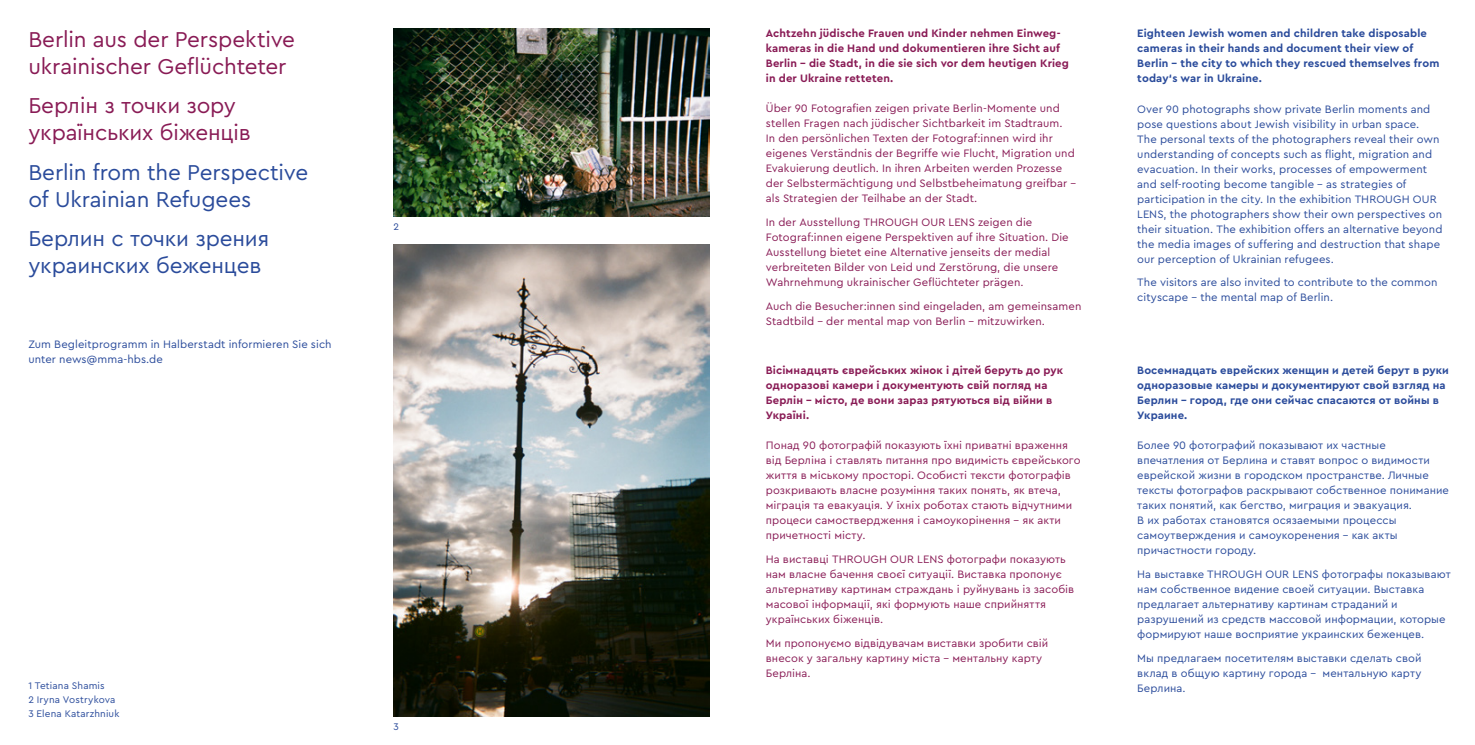
<style>
.page{position:relative;width:1475px;height:745px;background:#fff}
.page>*{position:absolute;margin:0;border:0;box-sizing:border-box;transform-origin:0 0}
.t1{font:22.5px/27px "Cera Pro";letter-spacing:-.01em;color:#891b55}
.t2{font:22.5px/27px "Cera Pro";letter-spacing:-.01em;color:#2a4b9b}
.t3{font:11.25px/15px "Cera Pro";letter-spacing:.005em;color:#2a4b9b}
.t4{font:11.25px/15px "Cera Pro";letter-spacing:.005em;color:#891b55}
.t5{font:700 11.25px/15px "Cera Pro";letter-spacing:.01em;color:#891b55}
.t6{font:700 11.25px/15px "Cera Pro";letter-spacing:.01em;color:#2a4b9b}
.t7{font:10px/13.8px "Cera Pro";letter-spacing:.015em;color:#2a4b9b}
</style>
<div class="page">
<img style="left:393px;top:28px;width:316px;height:188px">
<img style="left:393px;top:245px;width:316px;height:471px">
<h1 class="t1" style="left:28px;top:24px;width:268px">Berlin aus der Perspektive ukrainischer Geflüchteter</h1>
<h1 class="t1" style="left:28px;top:91px;width:224px">Берлін з точки зору українських біженців</h1>
<h1 class="t2" style="left:28px;top:158px;width:281px">Berlin from the Perspective of Ukrainian Refugees</h1>
<h1 class="t2" style="left:28px;top:224px;width:242px">Берлин с точки зрения украинских беженцев</h1>
<p class="t3" style="left:28px;top:336px;width:305px">Zum Begleitprogramm in Halberstadt informieren Sie sich unter news@mma-hbs.de</p>
<p class="t7" style="left:393px;top:219px;width:7px">2</p>
<p class="t7" style="left:28px;top:678px;width:92px">1 Tetiana Shamis<br>2 Iryna Vostrykova<br>3 Elena Katarzhniuk</p>
<p class="t7" style="left:393px;top:718px;width:7px">3</p>
<p class="t5" style="left:765px;top:26px;width:304px">Achtzehn jüdische Frauen und Kinder nehmen Einweg&shy;kameras in die Hand und dokumentieren ihre Sicht auf Berlin – die Stadt, in die sie sich vor dem heutigen Krieg in der Ukraine retteten.</p>
<p class="t4" style="left:765px;top:100px;width:312px">Über 90 Fotografien zeigen private Berlin-Momente und stellen Fragen nach jüdischer Sichtbarkeit im Stadtraum.<br>In den persönlichen Texten der Fotograf:innen wird ihr eigenes Verständnis der Begriffe wie Flucht, Migration und Evakuierung deutlich. In ihren Arbeiten werden Prozesse der Selbstermächtigung und Selbstbeheimatung greifbar – als Strategien der Teilhabe an der Stadt.</p>
<p class="t4" style="left:765px;top:214px;width:304px">In der Ausstellung THROUGH OUR LENS zeigen die Fotograf:innen eigene Perspektiven auf ihre Situation. Die Ausstellung bietet eine Alternative jenseits der medial verbreiteten Bilder von Leid und Zerstörung, die unsere Wahrnehmung ukrainischer Geflüchteter prägen.</p>
<p class="t4" style="left:765px;top:298px;width:317px">Auch die Besucher:innen sind eingeladen, am gemeinsamen<br>Stadtbild – der mental map von Berlin – mitzuwirken.</p>
<p class="t5" style="left:765px;top:362px;width:299px">Вісімнадцять єврейських жінок і дітей беруть до рук одноразові камери і документують свій погляд на Берлін – місто, де вони зараз рятуються від війни в Україні.</p>
<p class="t4" style="left:765px;top:437px;width:316px">Понад 90 фотографій показують їхні приватні враження від Берліна і ставлять питання про видимість єврейського життя в міському просторі. Особисті тексти фотографів розкривають власне розуміння таких понять, як втеча, міграція та евакуація. У їхніх роботах стають відчутними процеси самоствердження i самоукорінення – як акти причетності місту.</p>
<p class="t4" style="left:765px;top:551px;width:310px">На виставці THROUGH OUR LENS фотографи показують нам власне бачення своєї ситуації. Виставка пропонує альтернативу картинам страждань і руйнувань із засобів масової інформації, які формують наше сприйняття українських біженців.</p>
<p class="t4" style="left:765px;top:634px;width:284px">Ми пропонуємо відвідувачам виставки зробити свій внесок у загальну картину міста - ментальну карту<br>Берліна.</p>
<p class="t6" style="left:1137px;top:26px;width:303px">Eighteen Jewish women and children take disposable cameras in their hands and document their view of Berlin – the city to which they rescued themselves from today‘s war in Ukraine.</p>
<p class="t3" style="left:1137px;top:101px;width:307px">Over 90 photographs show private Berlin moments and pose questions about Jewish visibility in urban space.<br>The personal texts of the photographers reveal their own understanding of concepts such as flight, migration and evacuation. In their works, processes of empowerment and self-rooting become tangible - as strategies of participation in the city. In the exhibition THROUGH OUR LENS, the photographers show their own perspectives on their situation. The exhibition offers an alternative beyond the media images of suffering and destruction that shape our perception of Ukrainian refugees.</p>
<p class="t3" style="left:1137px;top:274px;width:302px">The visitors are also invited to contribute to the common cityscape – the mental map of Berlin.</p>
<p class="t6" style="left:1137px;top:362px;width:313px">Восемнадцать еврейских женщин и детей берут в руки одноразовые камеры и документируют свой взгляд на Берлин – город, где они сейчас спасаются от войны в Украине.</p>
<p class="t3" style="left:1137px;top:437px;width:313px">Более 90 фотографий показывают их частные впечатления от Берлина и ставят вопрос о видимости еврейской жизни в городском пространстве. Личные тексты фотографов раскрывают собственное понимание таких понятий, как бегство, миграция и эвакуация.<br>В их работах становятся осязаемыми процессы самоутверждения и самоукоренения – как акты причастности городу.</p>
<p class="t3" style="left:1137px;top:565px;width:315px">На выставке THROUGH OUR LENS фотографы показывают нам собственное видение своей ситуации. Выставка предлагает альтернативу картинам страданий и разрушений из средств массовой информации, которые формируют наше восприятие украинских беженцев.</p>
<p class="t3" style="left:1137px;top:649px;width:286px;text-align:justify">Мы предлагаем посетителям выставки сделать свой вклад в общую картину города – ментальную карту Берлина.</p>
</div>
